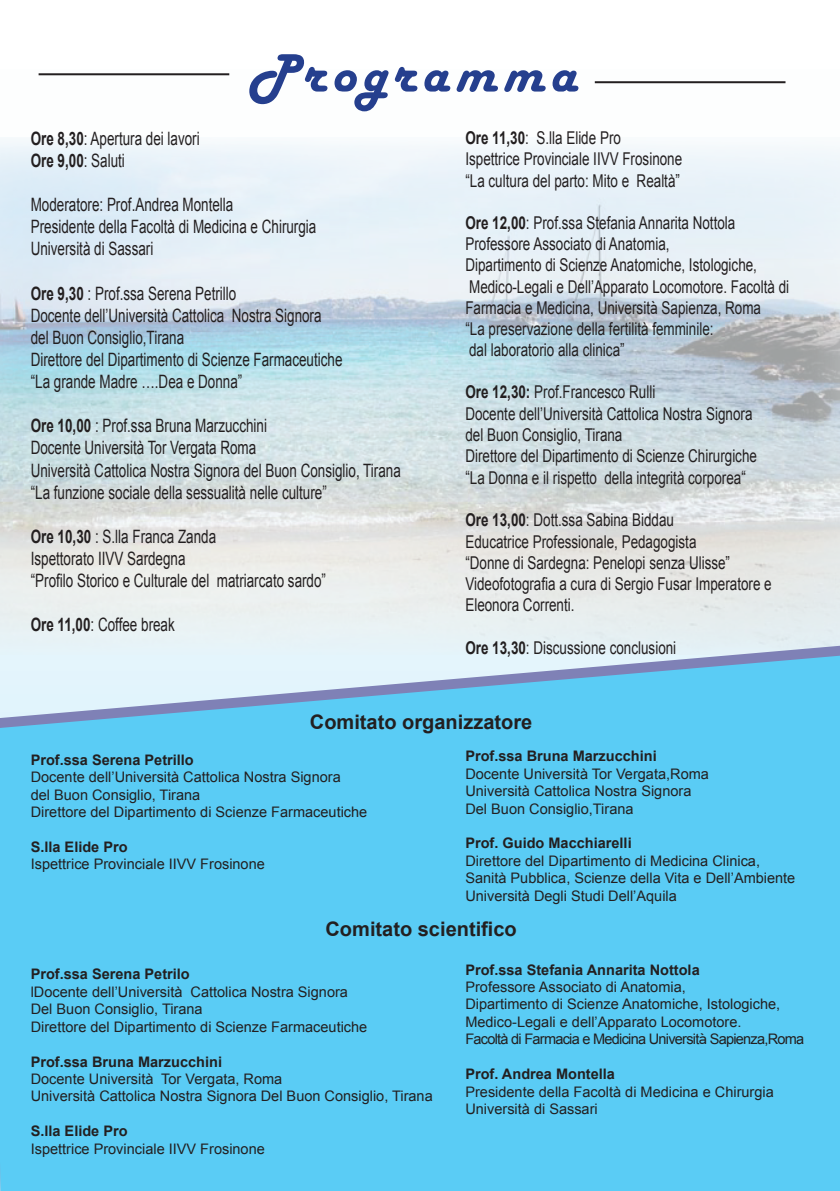
<style>
.page{position:relative;width:840px;height:1191px;background:#fff}
.page>*{position:absolute;margin:0;border:0;box-sizing:border-box;transform-origin:0 0}
.t1{font:56px "Harlow Solid";letter-spacing:.1em;color:#253f8e}
.t2{font:700 20px "Arial";color:#231f20}
.t3{font:18.4px/22.2px "Arial";color:#231f20;scale:.73 1}
.t4{font:17.6px/21.2px "Arial";color:#231f20;scale:.76 1}
.t5{font:14.6px/17.4px "Arial";color:#231f20}
.t6{font:700 14.6px "Arial";color:#231f20}
.s1{font-weight:700}
.s2{font-family:"Montserrat"}
.s3{font-size:18.4px}
</style>
<div class="page">
<img style="left:0;top:139px;width:839px;height:507px">
<svg style="left:0;top:655px;width:839px;height:536px;background:#61ccf4"></svg>
<hr style="left:39px;top:73px;width:190px;height:2px;background:#231f20">
<hr style="left:594px;top:81px;width:191px;height:2px;background:#231f20">
<h1 class="t1" style="left:249px;top:43px;width:328px">Programma</h1>
<p class="t4" style="left:465px;top:128px;width:287px"><span class="s1">Ore 11,30</span>: S.lla Elide Pro<br>Ispettrice Provinciale IIVV Frosinone “La cultura del parto: Mito e Realtà”</p>
<p class="t4" style="left:465px;top:212px;width:427px"><span class="s1">Ore 12,00</span>: Prof.ssa Stefania Annarita Nottola Professore Associato di Anatomia,<br>Dipartimento di Scienze Anatomiche, Istologiche, Medico-Legali e Dell’Apparato Locomotore. Facoltà di Farmacia e Medicina, Universit<span class="s2">à</span> Sapienza, Roma<br>“La preservazione della fertilità femminile:<br>dal laboratorio alla clinica”</p>
<p class="t4" style="left:465px;top:382px;width:385px"><span class="s1">Ore 12,30:</span> Prof.Francesco Rulli<br>Docente dell’Università Cattolica Nostra Signora del Buon Consiglio, Tirana<br>Direttore del Dipartimento di Scienze Chirurgiche <span class="s3">“</span>La Donna e il rispetto della integrità corporea<span class="s3">“</span></p>
<p class="t4" style="left:465px;top:510px;width:404px"><span class="s1">Ore 13,00</span>: Dott.ssa Sabina Biddau<br>Educatrice Professionale, Pedagogista<br>“Donne di Sardegna: Penelopi senza Ulisse” Videofotografia a cura di Sergio Fusar Imperatore e Eleonora Correnti.</p>
<p class="t4" style="left:465px;top:637px;width:279px"><span class="s1">Ore 13,30</span>: Discussione conclusioni</p>
<p class="t3" style="left:31px;top:127px;width:233px"><span class="s1">Ore 8,30</span>: Apertura dei lavori<br><span class="s1">Ore 9,00</span>: Saluti</p>
<p class="t3" style="left:31px;top:194px;width:392px">Moderatore: Prof.Andrea Montella<br>Presidente della Facoltà di Medicina e Chirurgia<br>Università di Sassari</p>
<p class="t3" style="left:31px;top:282px;width:428px"><span class="s1">Ore 9,30</span> : Prof.ssa Serena Petrillo<br>Docente dell’Università Cattolica Nostra Signora del Buon Consiglio,Tirana<br>Direttore del Dipartimento di Scienze Farmaceutiche “La grande Madre ….Dea e Donna”</p>
<p class="t3" style="left:31px;top:415px;width:508px"><span class="s1">Ore 10,00</span> : Prof.ssa Bruna Marzucchini<br>Docente Università Tor Vergata Roma<br>Università Cattolica Nostra Signora del Buon Consiglio, Tirana “La funzione sociale della sessualità nelle culture”</p>
<p class="t3" style="left:31px;top:525px;width:406px"><span class="s1">Ore 10,30</span> : S.lla Franca Zanda<br>Ispettorato IIVV Sardegna<br>“Profilo Storico e Culturale del matriarcato sardo”</p>
<p class="t3" style="left:31px;top:614px;width:199px"><span class="s1">Ore 11,00</span>: Coffee break</p>
<h2 class="t2" style="left:310px;top:709px;width:224px">Comitato organizzatore</h2>
<p class="t6" style="left:31px;top:750px;width:164px">Prof.ssa Serena Petrillo</p>
<p class="t5" style="left:31px;top:768px;width:338px">Docente dell’Università Cattolica Nostra Signora<br>del Buon Consiglio, Tirana<br>Direttore del Dipartimento di Scienze Farmaceutiche</p>
<p class="t6" style="left:31px;top:837px;width:98px">S.lla Elide Pro</p>
<p class="t5" style="left:31px;top:855px;width:235px">Ispettrice Provinciale IIVV Frosinone</p>
<p class="t6" style="left:465px;top:746px;width:193px">Prof.ssa Bruna Marzucchini</p>
<p class="t5" style="left:465px;top:765px;width:245px">Docente Università Tor Vergata,Roma<br>Università Cattolica Nostra Signora<br>Del Buon Consiglio,Tirana</p>
<p class="t6" style="left:465px;top:833px;width:168px">Prof. Guido Macchiarelli</p>
<p class="t5" style="left:465px;top:852px;width:331px">Direttore del Dipartimento di Medicina Clinica,<br>Sanità Pubblica, Scienze della Vita e Dell’Ambiente<br>Università Degli Studi Dell’Aquila</p>
<h2 class="t2" style="left:325px;top:915px;width:193px">Comitato scientifico</h2>
<p class="t6" style="left:31px;top:964px;width:160px">Prof.ssa Serena Petrilo</p>
<p class="t5" style="left:31px;top:983px;width:338px">lDocente dell’Università Cattolica Nostra Signora<br>Del Buon Consiglio, Tirana<br>Direttore del Dipartimento di Scienze Farmaceutiche</p>
<p class="t6" style="left:31px;top:1051px;width:193px">Prof.ssa Bruna Marzucchini</p>
<p class="t5" style="left:31px;top:1070px;width:403px">Docente Università Tor Vergata, Roma<br>Università Cattolica Nostra Signora Del Buon Consiglio, Tirana</p>
<p class="t6" style="left:31px;top:1121px;width:98px">S.lla Elide Pro</p>
<p class="t5" style="left:31px;top:1140px;width:235px">Ispettrice Provinciale IIVV Frosinone</p>
<p class="t6" style="left:465px;top:959px;width:236px">Prof.ssa Stefania Annarita Nottola</p>
<p class="t5" style="left:465px;top:978px;width:340px">Professore Associato di Anatomia,<br>Dipartimento di Scienze Anatomiche, Istologiche, Medico-Legali e dell’Apparato Locomotore.<br>Facoltà di Farmacia e Medicina Universit<span class="s2">à</span> Sapienza,Roma</p>
<p class="t6" style="left:465px;top:1064px;width:151px">Prof. Andrea Montella</p>
<p class="t5" style="left:465px;top:1082px;width:310px">Presidente della Facoltà di Medicina e Chirurgia<br>Università di Sassari</p>
</div>
